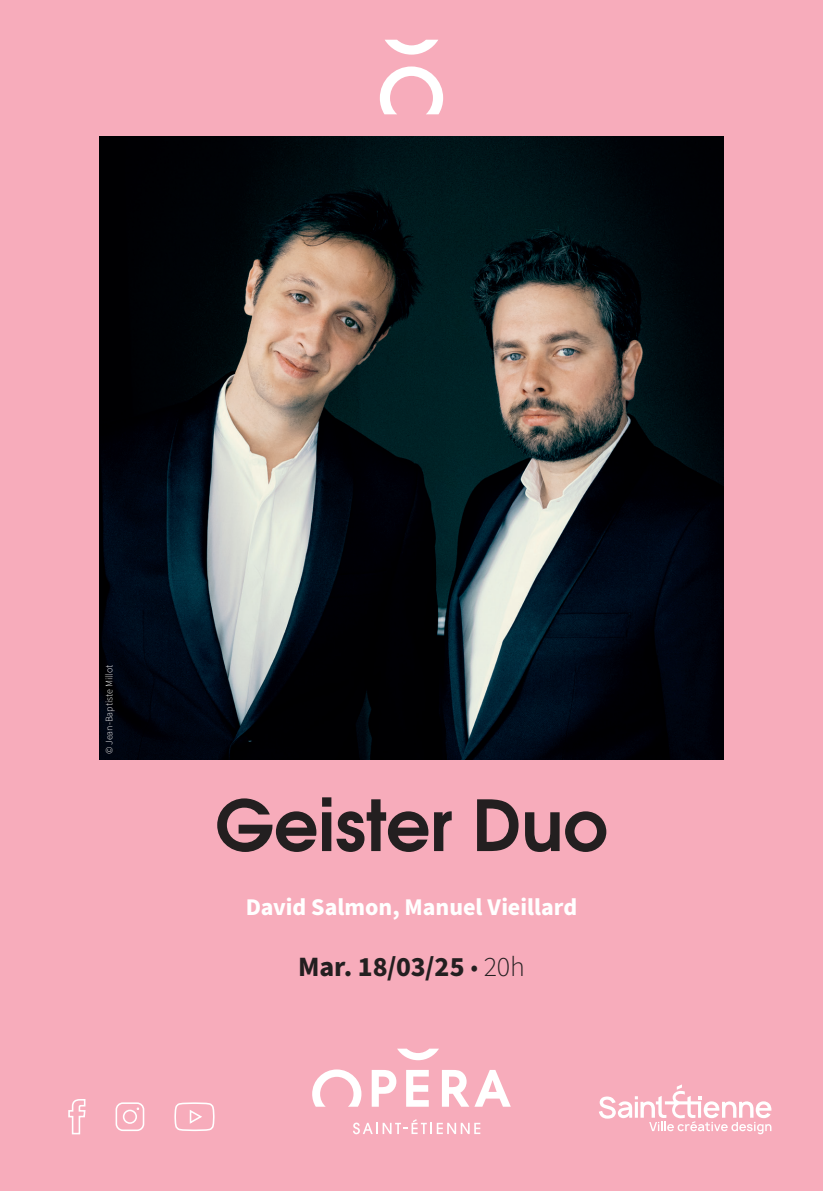
<style>
.page{position:relative;width:823px;height:1191px;background:#fff}
.page>*{position:absolute;margin:0;border:0;box-sizing:border-box;transform-origin:0 0}
.t1{font:700 70px "Te X Gyre Adventor";letter-spacing:-.005em;color:#231f20}
.t2{font:700 28px "Source Sans Pro";color:#231f20}
.t3{font:700 24px "Source Sans Pro";color:#fff}
.t4{font:300 10px "Source Sans Pro";color:#fff}
.s1{font-weight:300}
</style>
<div class="page">
<div style="left:0;top:0;width:822px;height:1191px;background:#f7acbb"></div>
<svg style="left:379px;top:66px;width:64px;height:48px"></svg>
<svg style="left:385px;top:40px;width:53px;height:15px"></svg>
<svg style="left:68px;top:1099px;width:18px;height:36px"></svg>
<svg style="left:174px;top:1102px;width:41px;height:29px"></svg>
<div style="left:115px;top:1102px;width:29px;height:29px;border:2px solid #fff;border-radius:7px"></div>
<div style="left:123px;top:1109px;width:14px;height:14px;border:2px solid #fff;border-radius:50%"></div>
<svg style="left:353px;top:1119px;width:127px;height:15px"></svg>
<svg style="left:312px;top:1069px;width:49px;height:37px"></svg>
<svg style="left:371px;top:1070px;width:25px;height:36px"></svg>
<svg style="left:406px;top:1070px;width:22px;height:36px"></svg>
<svg style="left:442px;top:1070px;width:68px;height:36px"></svg>
<svg style="left:397px;top:1048px;width:41px;height:12px"></svg>
<svg style="left:599px;top:1084px;width:172px;height:50px"></svg>
<img style="left:99px;top:136px;width:624px;height:624px">
<p class="t4" style="left:102px;top:754px;width:91px;rotate:-90deg">© Jean-Baptiste Millot</p>
<h1 class="t1" style="left:215px;top:764px;width:394px">Geister Duo</h1>
<p class="t3" style="left:246px;top:890px;width:333px">David Salmon, Manuel Vieillard</p>
<p class="t2" style="left:298px;top:947px;width:228px">Mar. 18/03/25 <span class="s1">• 20h</span></p>
</div>
